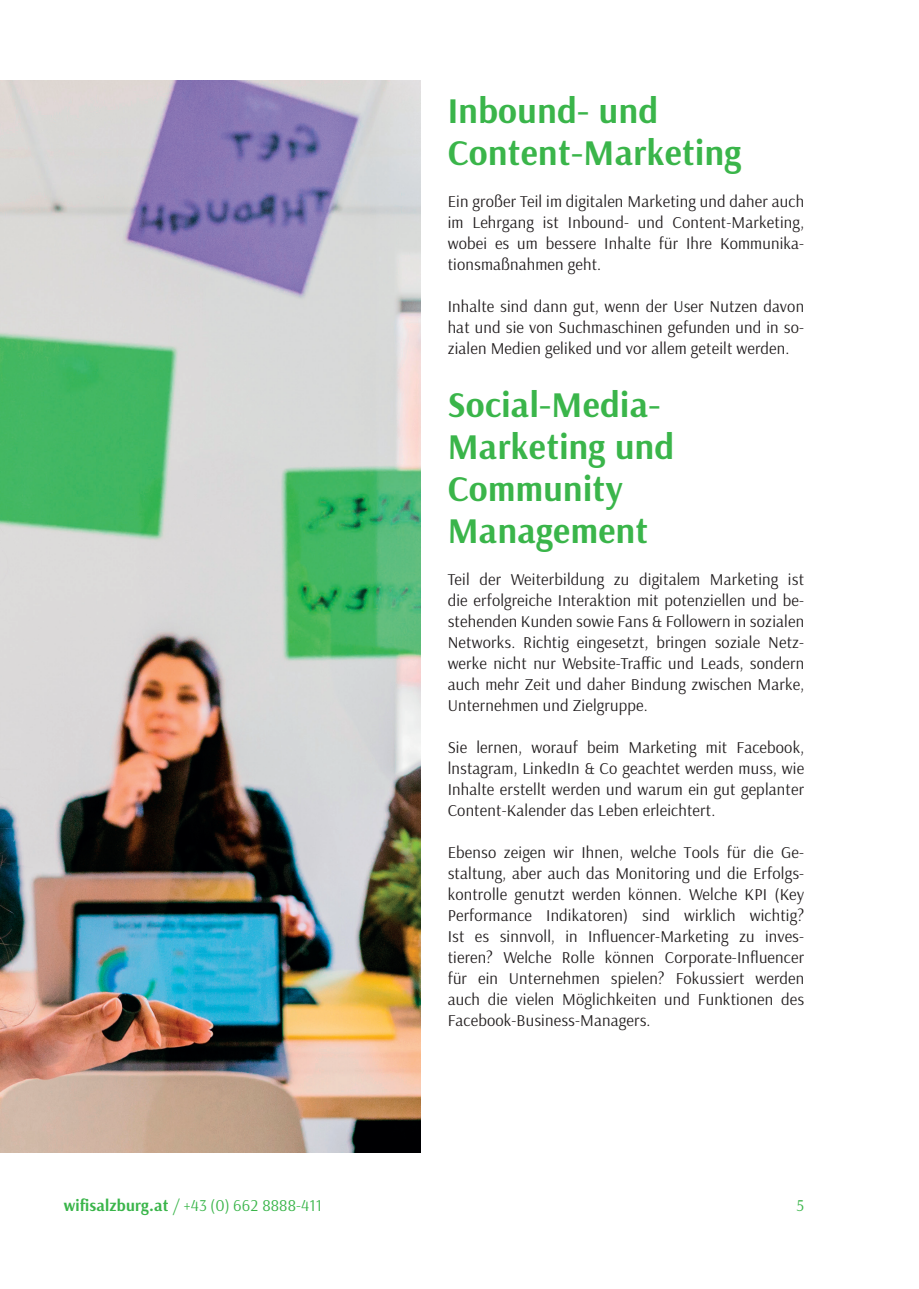
<style>
.page{position:relative;width:919px;height:1289px;background:#fff}
.page>*{position:absolute;margin:0;border:0;box-sizing:border-box;transform-origin:0 0}
.t1{font:700 36px/42px "Arsenal";letter-spacing:.01em;color:#3ab54a}
.t2{font:16.5px/21px "Arsenal";letter-spacing:.01em;color:#231f20;text-align:justify}
.t3{font:16.5px "Arsenal";letter-spacing:.01em;color:#3ab54a}
.s1{font-weight:700}
</style>
<div class="page">
<img style="left:0;top:81px;width:420px;height:1071px">
<h1 class="t1" style="left:447px;top:89px;width:295px">Inbound- und<br>Content-Marketing</h1>
<p class="t2" style="left:447px;top:190px;width:358px">Ein großer Teil im digitalen Marketing und daher auch im Lehrgang ist Inbound- und Content-Marketing, wobei es um bessere Inhalte für Ihre Kommunika&shy;tionsmaßnahmen geht.</p>
<p class="t2" style="left:447px;top:295px;width:358px">Inhalte sind dann gut, wenn der User Nutzen davon hat und sie von Suchmaschinen gefunden und in so&shy;zialen Medien geliked und vor allem geteilt werden.</p>
<h1 class="t1" style="left:447px;top:383px;width:228px">Social-Media-<br>Marketing und<br>Community<br>Management</h1>
<p class="t2" style="left:447px;top:568px;width:358px">Teil der Weiterbildung zu digitalem Marketing ist die erfolgreiche Interaktion mit potenziellen und be&shy;stehenden Kunden sowie Fans &amp; Followern in sozialen Networks. Richtig eingesetzt, bringen soziale Netz&shy;werke nicht nur Website-Traffic und Leads, sondern auch mehr Zeit und daher Bindung zwischen Marke, Unternehmen und Zielgruppe.</p>
<p class="t2" style="left:447px;top:736px;width:358px">Sie lernen, worauf beim Marketing mit Facebook, lnstagram, LinkedIn &amp; Co geachtet werden muss, wie Inhalte erstellt werden und warum ein gut geplanter Content-Kalender das Leben erleichtert.</p>
<p class="t2" style="left:447px;top:841px;width:358px">Ebenso zeigen wir Ihnen, welche Tools für die Ge&shy;staltung, aber auch das Monitoring und die Erfolgs&shy;kontrolle genutzt werden können. Welche KPI (Key Performance Indikatoren) sind wirklich wichtig?<br>Ist es sinnvoll, in Influencer-Marketing zu inves&shy;tieren? Welche Rolle können Corporate-Influencer für ein Unternehmen spielen? Fokussiert werden auch die vielen Möglichkeiten und Funktionen des Facebook-Business-Managers.</p>
<p class="t3" style="left:64px;top:1194px;width:259px"><span class="s1">wifisalzburg.at</span> / +43 (0) 662 8888-411</p>
<p class="t3" style="left:796px;top:1194px;width:9px">5</p>
</div>
